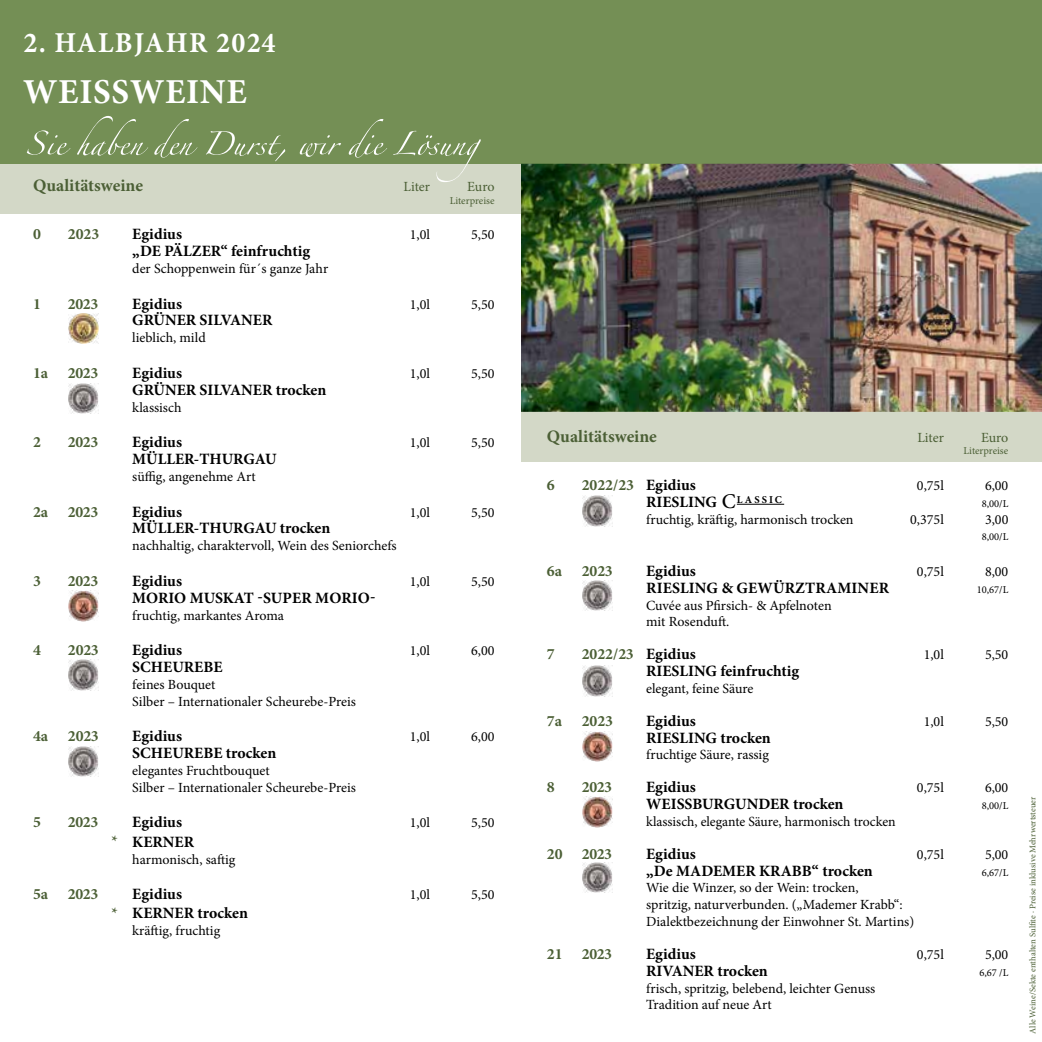
<style>
.page{position:relative;width:1042px;height:1042px;background:#fff}
.page>*{position:absolute;margin:0;border:0;box-sizing:border-box;transform-origin:0 0}
.t1{font:52.5px "Zapfino Extra LT One";color:#fff}
.t2{font:700 35px "Minion Pro";letter-spacing:.02em;color:#fff}
.t3{font:700 28.88px "Minion Pro";letter-spacing:.05em;color:#fff}
.t4{font:700 17.5px "Minion Pro";color:#4b5f35}
.t5{font:700 15.75px "Minion Pro";color:#000}
.t6{font:700 15.75px "Minion Pro";color:#4b5f35}
.t7{font:14px/16.8px "Minion Pro";color:#000}
.t8{font:14px "Minion Pro";letter-spacing:-.005em;color:#4b5f35}
.t9{font:10.5px "Minion Pro";color:#000}
.t10{font:10.5px "Minion Pro";color:#4b5f35}
.t11{font:8.75px "Minion Pro";color:#4b5f35}
.s1{color:#000}
.s2{font-weight:500;font-size:21px}
</style>
<div class="page">
<div style="left:0;top:0;width:1042px;height:131px;background:#748f55"></div>
<div style="left:521px;top:164px;width:521px;height:297px;background:#d3d8c7"></div>
<div style="left:0;top:164px;width:521px;height:49px;background:#d3d8c7"></div>
<div style="left:0;top:114px;width:1042px;height:50px;background:#748f55"></div>
<img style="left:521px;top:164px;width:521px;height:248px">
<hr style="left:737px;top:504px;width:47px;height:1px;background:#000">
<img style="left:582px;top:496px;width:31px;height:30px">
<img style="left:582px;top:580px;width:31px;height:30px">
<img style="left:69px;top:590px;width:30px;height:31px">
<img style="left:69px;top:314px;width:30px;height:29px">
<img style="left:69px;top:384px;width:30px;height:30px">
<img style="left:69px;top:660px;width:30px;height:30px">
<img style="left:69px;top:746px;width:30px;height:30px">
<img style="left:582px;top:862px;width:31px;height:30px">
<img style="left:582px;top:731px;width:31px;height:31px">
<img style="left:582px;top:796px;width:31px;height:31px">
<img style="left:582px;top:666px;width:31px;height:30px">
<h3 class="t3" style="left:23px;top:22px;width:254px">2. HALBJAHR 2024</h3>
<h2 class="t2" style="left:23px;top:67px;width:225px">WEISSWEINE</h2>
<h1 class="t1" style="left:23px;top:106px;width:488px">Sie haben den Durst, wir die Lösung</h1>
<p class="t4" style="left:33px;top:173px;width:112px">Qualitätsweine</p>
<p class="t8" style="left:403px;top:177px;width:28px">Liter</p>
<p class="t8" style="left:467px;top:177px;width:29px">Euro</p>
<p class="t10" style="left:450px;top:193px;width:46px">Literpreise</p>
<p class="t6" style="left:33px;top:223px;width:9px">0</p>
<p class="t6" style="left:68px;top:223px;width:33px">2023</p>
<p class="t5" style="left:132px;top:223px;width:51px">Egidius</p>
<p class="t7" style="left:410px;top:226px;width:22px">1,0l</p>
<p class="t7" style="left:471px;top:226px;width:25px">5,50</p>
<p class="t5" style="left:132px;top:240px;width:179px">„DE PÄLZER“ feinfruchtig</p>
<p class="t7" style="left:132px;top:260px;width:197px">der Schoppenwein für´s ganze Jahr</p>
<p class="t6" style="left:33px;top:292px;width:9px">1</p>
<p class="t6" style="left:68px;top:292px;width:32px">2023</p>
<p class="t5" style="left:132px;top:292px;width:51px">Egidius</p>
<p class="t7" style="left:410px;top:296px;width:22px">1,0l</p>
<p class="t7" style="left:471px;top:296px;width:25px">5,50</p>
<p class="t5" style="left:132px;top:309px;width:142px">GRÜNER SILVANER</p>
<p class="t7" style="left:132px;top:329px;width:75px">lieblich, mild</p>
<p class="t6" style="left:33px;top:362px;width:67px">1a 2023</p>
<p class="t5" style="left:132px;top:362px;width:51px">Egidius</p>
<p class="t7" style="left:410px;top:365px;width:22px">1,0l</p>
<p class="t7" style="left:471px;top:365px;width:25px">5,50</p>
<p class="t5" style="left:132px;top:379px;width:195px">GRÜNER SILVANER trocken</p>
<p class="t7" style="left:132px;top:399px;width:51px">klassisch</p>
<p class="t6" style="left:33px;top:431px;width:9px">2</p>
<p class="t6" style="left:68px;top:431px;width:32px">2023</p>
<p class="t5" style="left:132px;top:431px;width:51px">Egidius</p>
<p class="t7" style="left:410px;top:434px;width:22px">1,0l</p>
<p class="t7" style="left:471px;top:434px;width:25px">5,50</p>
<p class="t5" style="left:132px;top:448px;width:146px">MÜLLER-THURGAU</p>
<p class="t7" style="left:132px;top:468px;width:125px">süffig, angenehme Art</p>
<p class="t6" style="left:33px;top:500px;width:67px">2a 2023</p>
<p class="t5" style="left:132px;top:500px;width:51px">Egidius</p>
<p class="t7" style="left:410px;top:504px;width:22px">1,0l</p>
<p class="t7" style="left:471px;top:504px;width:25px">5,50</p>
<p class="t5" style="left:132px;top:517px;width:199px">MÜLLER-THURGAU trocken</p>
<p class="t7" style="left:132px;top:537px;width:266px">nachhaltig, charaktervoll, Wein des Seniorchefs</p>
<p class="t6" style="left:33px;top:570px;width:9px">3</p>
<p class="t6" style="left:68px;top:570px;width:32px">2023</p>
<p class="t5" style="left:132px;top:570px;width:51px">Egidius</p>
<p class="t7" style="left:410px;top:573px;width:22px">1,0l</p>
<p class="t7" style="left:471px;top:573px;width:25px">5,50</p>
<p class="t5" style="left:132px;top:586px;width:245px">MORIO MUSKAT -SUPER MORIO-</p>
<p class="t7" style="left:132px;top:607px;width:153px">fruchtig, markantes Aroma</p>
<p class="t6" style="left:33px;top:639px;width:9px">4</p>
<p class="t6" style="left:68px;top:639px;width:33px">2023</p>
<p class="t5" style="left:132px;top:639px;width:51px">Egidius</p>
<p class="t7" style="left:410px;top:642px;width:22px">1,0l</p>
<p class="t7" style="left:471px;top:642px;width:25px">6,00</p>
<p class="t5" style="left:132px;top:656px;width:92px">SCHEUREBE</p>
<p class="t7" style="left:132px;top:676px;width:225px">feines Bouquet<br>Silber – Internationaler Scheurebe-Preis</p>
<p class="t6" style="left:33px;top:725px;width:67px">4a 2023</p>
<p class="t5" style="left:132px;top:725px;width:51px">Egidius</p>
<p class="t7" style="left:410px;top:728px;width:22px">1,0l</p>
<p class="t7" style="left:471px;top:728px;width:25px">6,00</p>
<p class="t5" style="left:132px;top:742px;width:146px">SCHEUREBE trocken</p>
<p class="t7" style="left:132px;top:762px;width:225px">elegantes Fruchtbouquet<br>Silber – Internationaler Scheurebe-Preis</p>
<p class="t6" style="left:33px;top:811px;width:9px">5</p>
<p class="t6" style="left:68px;top:811px;width:32px">2023</p>
<p class="t5" style="left:132px;top:811px;width:51px">Egidius</p>
<p class="t7" style="left:410px;top:814px;width:22px">1,0l</p>
<p class="t7" style="left:471px;top:814px;width:25px">5,50</p>
<p class="t5" style="left:132px;top:830px;width:63px">KERNER</p>
<p class="t7" style="left:132px;top:851px;width:105px">harmonisch, saftig</p>
<p class="t6" style="left:33px;top:883px;width:67px">5a 2023</p>
<p class="t5" style="left:132px;top:883px;width:51px">Egidius</p>
<p class="t7" style="left:410px;top:886px;width:22px">1,0l</p>
<p class="t7" style="left:471px;top:886px;width:25px">5,50</p>
<p class="t5" style="left:132px;top:902px;width:117px">KERNER trocken</p>
<p class="t7" style="left:132px;top:922px;width:89px">kräftig, fruchtig</p>
<p class="t6" style="left:112px;top:830px;width:8px">*</p>
<p class="t6" style="left:112px;top:902px;width:8px">*</p>
<p class="t4" style="left:547px;top:424px;width:112px">Qualitätsweine</p>
<p class="t8" style="left:917px;top:428px;width:28px">Liter</p>
<p class="t8" style="left:981px;top:428px;width:29px">Euro</p>
<p class="t10" style="left:963px;top:444px;width:46px">Literpreise</p>
<p class="t6" style="left:547px;top:474px;width:9px">6</p>
<p class="t6" style="left:582px;top:474px;width:116px">2022/23 <span class="s1">Egidius</span></p>
<p class="t7" style="left:917px;top:477px;width:28px">0,75l</p>
<p class="t7" style="left:985px;top:477px;width:25px">6,00</p>
<p class="t5" style="left:646px;top:490px;width:137px">RIESLING <span class="s2">C</span><sup>L</sup> <sup>A</sup> <sup>S</sup> <sup>S</sup> <sup>I</sup> <sup>C</sup></p>
<p class="t9" style="left:981px;top:496px;width:28px">8,00/L</p>
<p class="t7" style="left:646px;top:511px;width:209px">fruchtig, kräftig, harmonisch trocken</p>
<p class="t7" style="left:910px;top:511px;width:35px">0,375l</p>
<p class="t7" style="left:985px;top:511px;width:25px">3,00</p>
<p class="t9" style="left:981px;top:530px;width:28px">8,00/L</p>
<p class="t6" style="left:547px;top:560px;width:67px">6a 2023</p>
<p class="t5" style="left:646px;top:560px;width:51px">Egidius</p>
<p class="t7" style="left:917px;top:563px;width:28px">0,75l</p>
<p class="t7" style="left:985px;top:563px;width:25px">8,00</p>
<p class="t5" style="left:646px;top:577px;width:244px">RIESLING &amp; GEWÜRZTRAMINER</p>
<p class="t9" style="left:976px;top:582px;width:33px">10,67/L</p>
<p class="t7" style="left:646px;top:597px;width:187px">Cuvée aus Pfirsich- &amp; Apfelnoten mit Rosenduft.</p>
<p class="t6" style="left:547px;top:643px;width:9px">7</p>
<p class="t6" style="left:582px;top:643px;width:116px">2022/23 <span class="s1">Egidius</span></p>
<p class="t7" style="left:923px;top:646px;width:22px">1,0l</p>
<p class="t7" style="left:985px;top:646px;width:25px">5,50</p>
<p class="t5" style="left:646px;top:660px;width:155px">RIESLING feinfruchtig</p>
<p class="t7" style="left:646px;top:680px;width:109px">elegant, feine Säure</p>
<p class="t6" style="left:547px;top:710px;width:68px">7a 2023</p>
<p class="t5" style="left:646px;top:710px;width:51px">Egidius</p>
<p class="t7" style="left:923px;top:713px;width:22px">1,0l</p>
<p class="t7" style="left:985px;top:713px;width:25px">5,50</p>
<p class="t5" style="left:646px;top:726px;width:126px">RIESLING trocken</p>
<p class="t7" style="left:646px;top:746px;width:124px">fruchtige Säure, rassig</p>
<p class="t6" style="left:547px;top:776px;width:9px">8</p>
<p class="t6" style="left:582px;top:776px;width:32px">2023</p>
<p class="t5" style="left:646px;top:776px;width:51px">Egidius</p>
<p class="t7" style="left:917px;top:779px;width:28px">0,75l</p>
<p class="t7" style="left:985px;top:779px;width:25px">6,00</p>
<p class="t5" style="left:646px;top:793px;width:199px">WEISSBURGUNDER trocken</p>
<p class="t9" style="left:981px;top:799px;width:28px">8,00/L</p>
<p class="t7" style="left:646px;top:813px;width:251px">klassisch, elegante Säure, harmonisch trocken</p>
<p class="t6" style="left:547px;top:843px;width:67px">20 2023</p>
<p class="t5" style="left:646px;top:843px;width:51px">Egidius</p>
<p class="t7" style="left:917px;top:846px;width:28px">0,75l</p>
<p class="t7" style="left:985px;top:846px;width:25px">5,00</p>
<p class="t5" style="left:646px;top:859px;width:228px">„De MADEMER KRABB“ trocken</p>
<p class="t9" style="left:981px;top:865px;width:28px">6,67/L</p>
<p class="t7" style="left:646px;top:879px;width:269px">Wie die Winzer, so der Wein: trocken,<br>spritzig, naturverbunden. („Mademer Krabb“:<br>Dialektbezeichnung der Einwohner St. Martins)</p>
<p class="t6" style="left:547px;top:943px;width:67px">21 2023</p>
<p class="t5" style="left:646px;top:943px;width:51px">Egidius</p>
<p class="t7" style="left:917px;top:946px;width:28px">0,75l</p>
<p class="t7" style="left:985px;top:946px;width:25px">5,00</p>
<p class="t5" style="left:646px;top:959px;width:123px">RIVANER trocken</p>
<p class="t9" style="left:979px;top:965px;width:31px">6,67 /L</p>
<p class="t7" style="left:646px;top:980px;width:231px">frisch, spritzig, belebend, leichter Genuss<br>Tradition auf neue Art</p>
<p class="t11" style="left:1027px;top:1034px;width:239px;rotate:-90deg">Alle Weine/Sekte enthalten Sulfite · Preise inklusive Mehrwertsteuer</p>
</div>
